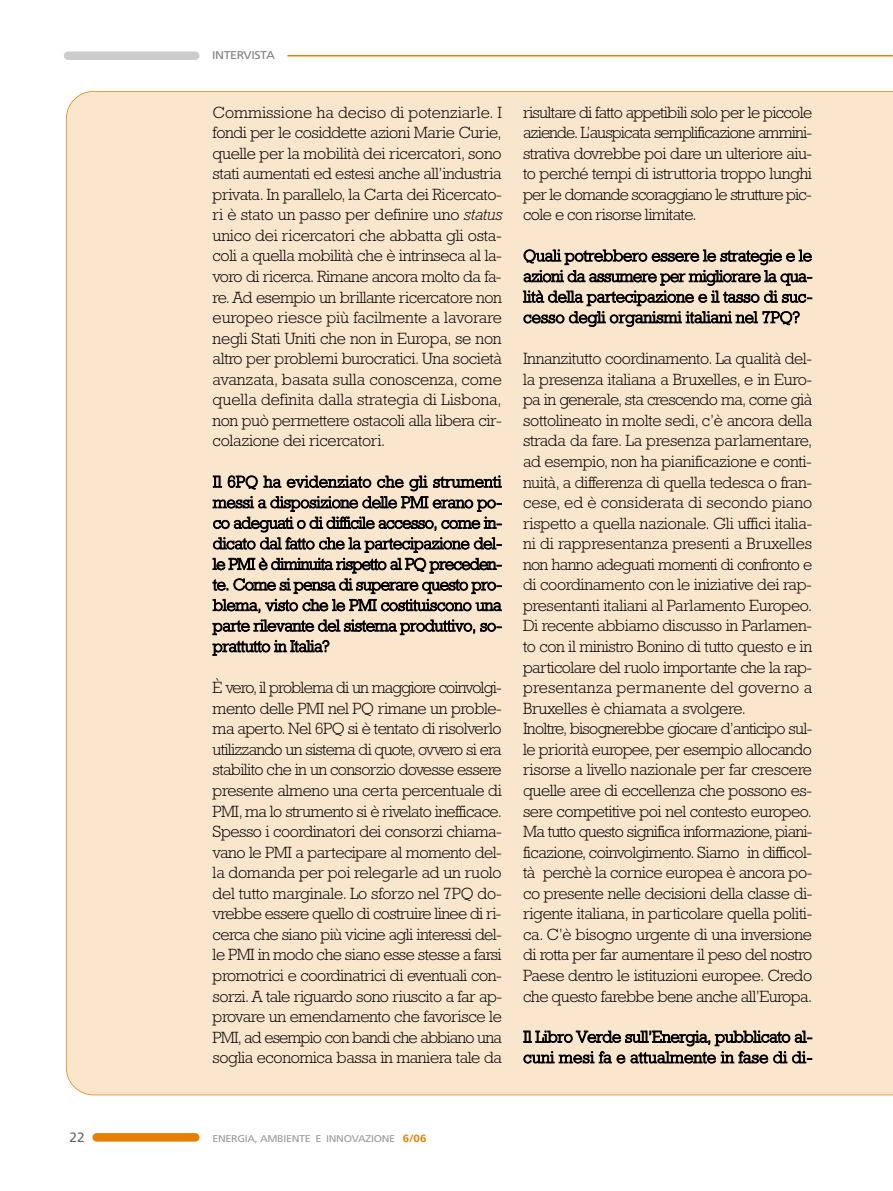
<style>
.page{position:relative;width:893px;height:1191px;background:#fff}
.page>*{position:absolute;margin:0;border:0;box-sizing:border-box;transform-origin:0 0}
.t1{font:300 16.5px/20.5px "Rockwell";letter-spacing:-.02em;color:#000;text-align:justify}
.t2{font:13.5px "Frutiger";color:#666}
.t3{font:11.25px "Frutiger";letter-spacing:-.035em;color:#808080;scale:1.1 1}
.t4{font:9.75px "Frutiger";letter-spacing:-.035em;color:#999;scale:1.1 1}
.s1{font-style:italic}
.s2{font-weight:700;font-size:10.5px;color:#e47f00}
</style>
<div class="page">
<div style="left:66px;top:91px;width:827px;height:1004px;background:#fae6cd"></div>
<div style="left:92px;top:1133px;width:108px;height:8px;background:#e47f00;border-radius:4px"></div>
<hr style="left:287px;top:55px;width:606px;height:1px;background:#e47f00">
<div style="left:64px;top:51px;width:135px;height:9px;background:#ccc;border-radius:4px"></div>
<p class="t3" style="left:212px;top:51px;width:59px">INTERVISTA</p>
<p class="t1" style="left:213px;top:103px;width:291px">Commissione ha deciso di potenziarle. I fondi per le cosiddette azioni Marie Curie, quelle per la mobilità dei ricercatori, sono stati aumentati ed estesi anche all’industria privata. In parallelo, la Carta dei Ricercato&shy;ri è stato un passo per definire uno <span class="s1">status </span>unico dei ricercatori che abbatta gli osta&shy;coli a quella mobilità che è intrinseca al la&shy;voro di ricerca. Rimane ancora molto da fa&shy;re. Ad esempio un brillante ricercatore non europeo riesce più facilmente a lavorare negli Stati Uniti che non in Europa, se non altro per problemi burocratici. Una società avanzata, basata sulla conoscenza, come quella definita dalla strategia di Lisbona, non può permettere ostacoli alla libera cir&shy;colazione dei ricercatori.</p>
<p class="t1" style="left:213px;top:473px;width:291px">Il 6PQ ha evidenziato che gli strumenti messi a disposizione delle PMI erano po&shy;co adeguati o di difficile accesso, come in&shy;dicato dal fatto che la partecipazione del&shy;le PMI è diminuita rispetto al PQ preceden&shy;te. Come si pensa di superare questo pro&shy;blema, visto che le PMI costituiscono una parte rilevante del sistema produttivo, so&shy;prattutto in Italia?</p>
<p class="t1" style="left:213px;top:679px;width:291px">È vero, il problema di un maggiore coinvolgi&shy;mento delle PMI nel PQ rimane un proble&shy;ma aperto. Nel 6PQ si è tentato di risolverlo utilizzando un sistema di quote, ovvero si era stabilito che in un consorzio dovesse essere presente almeno una certa percentuale di PMI, ma lo strumento si è rivelato inefficace.<br>Spesso i coordinatori dei consorzi chiama&shy;vano le PMI a partecipare al momento del&shy;la domanda per poi relegarle ad un ruolo del tutto marginale. Lo sforzo nel 7PQ do&shy;vrebbe essere quello di costruire linee di ri&shy;cerca che siano più vicine agli interessi del&shy;le PMI in modo che siano esse stesse a farsi promotrici e coordinatrici di eventuali con&shy;sorzi. A tale riguardo sono riuscito a far ap&shy;provare un emendamento che favorisce le PMI, ad esempio con bandi che abbiano una soglia economica bassa in maniera tale da</p>
<p class="t1" style="left:523px;top:103px;width:291px">risultare di fatto appetibili solo per le piccole aziende. L’auspicata semplificazione ammini&shy;strativa dovrebbe poi dare un ulteriore aiu&shy;to perché tempi di istruttoria troppo lunghi per le domande scoraggiano le strutture pic&shy;cole e con risorse limitate.</p>
<p class="t1" style="left:523px;top:247px;width:291px">Quali potrebbero essere le strategie e le azioni da assumere per migliorare la qua&shy;lità della partecipazione e il tasso di suc&shy;cesso degli organismi italiani nel 7PQ?</p>
<p class="t1" style="left:523px;top:350px;width:291px;text-align:left">Innanzitutto coordinamento. La qualità del&shy;la presenza italiana a Bruxelles, e in Euro&shy;pa in generale, sta crescendo ma, come già sottolineato in molte sedi, c’è ancora della strada da fare. La presenza parlamentare, ad esempio, non ha pianificazione e conti&shy;nuità, a differenza di quella tedesca o fran&shy;cese, ed è considerata di secondo piano rispetto a quella nazionale. Gli uffici italia&shy;ni di rappresentanza presenti a Bruxelles non hanno adeguati momenti di confronto e di coordinamento con le iniziative dei rap&shy;presentanti italiani al Parlamento Europeo.<br>Di recente abbiamo discusso in Parlamen&shy;to con il ministro Bonino di tutto questo e in particolare del ruolo importante che la rap&shy;presentanza permanente del governo a Bruxelles è chiamata a svolgere.<br>Inoltre, bisognerebbe giocare d’anticipo sul&shy;le priorità europee, per esempio allocando risorse a livello nazionale per far crescere quelle aree di eccellenza che possono es&shy;sere competitive poi nel contesto europeo.<br>Ma tutto questo significa informazione, piani&shy;ficazione, coinvolgimento. Siamo in difficol&shy;tà perchè la cornice europea è ancora po&shy;co presente nelle decisioni della classe di&shy;rigente italiana, in particolare quella politi&shy;ca. C’è bisogno urgente di una inversione di rotta per far aumentare il peso del nostro Paese dentro le istituzioni europee. Credo che questo farebbe bene anche all’Europa.</p>
<p class="t1" style="left:523px;top:1028px;width:291px">Il Libro Verde sull’Energia, pubblicato al&shy;cuni mesi fa e attualmente in fase di di-</p>
<p class="t2" style="left:70px;top:1131px;width:17px">22</p>
<p class="t4" style="left:213px;top:1134px;width:196px">ENERGIA, AMBIENTE E INNOVAZIONE <span class="s2">6/06</span></p>
</div>
